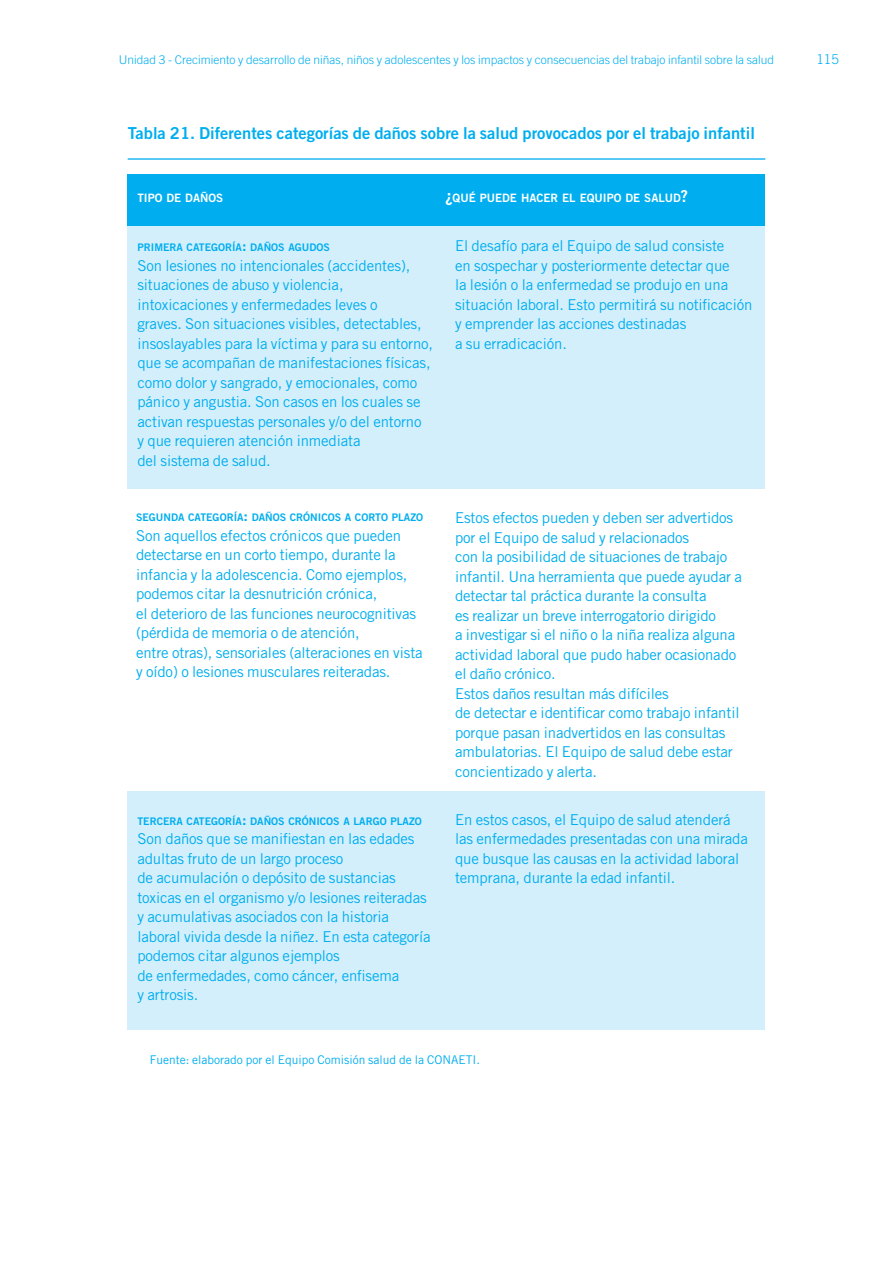
<style>
.page{position:relative;width:893px;height:1263px;background:#fff}
.page>*{position:absolute;margin:0;border:0;box-sizing:border-box;transform-origin:0 0}
.t1{font:16.5px "Trade Gothic LT Std Bd 2";color:#00aeef}
.t2{font:15px/19.5px "Trade Gothic LT Std";letter-spacing:-.01em;color:#00aeef}
.t3{font:300 13.5px "Trade Gothic LT Std";color:#00aeef}
.t4{font:300 12px "Trade Gothic LT Std";color:#00aeef}
.t5{font:12px "Trade Gothic LT Std";color:#00aeef}
.t6{font:11.55px "Trade Gothic LT Std Bd 2";color:#fff}
.t7{font:10.5px "Trade Gothic LT Std Bd 2";color:#00aeef}
.s1{font-size:15px}
.s2{font-size:16.5px}
</style>
<div class="page">
<div style="left:128px;top:791px;width:637px;height:238px;background:#d4effc"></div>
<div style="left:128px;top:174px;width:637px;height:52px;background:#00aeef"></div>
<div style="left:128px;top:226px;width:637px;height:263px;background:#d4effc"></div>
<hr style="left:128px;top:158px;width:637px;height:2px;background:#00aeef">
<p class="t4" style="left:119px;top:52px;width:657px">Unidad 3 - Crecimiento y desarrollo de niñas, niños y adolescentes y los impactos y consecuencias del trabajo infantil sobre la salud</p>
<p class="t3" style="left:816px;top:51px;width:24px">115</p>
<p class="t1" style="left:128px;top:123px;width:629px">Tabla 21. Diferentes categorías de daños sobre la salud provocados por el trabajo infantil</p>
<p class="t6" style="left:137px;top:191px;width:87px">TIPO DE DAÑOS</p>
<p class="t7" style="left:137px;top:241px;width:194px">PRIMERA CATEGORÍA<span class="s1">:</span> DAÑOS AGUDOS</p>
<p class="t2" style="left:137px;top:256px;width:297px">Son lesiones no intencionales (accidentes), situaciones de abuso y violencia, intoxicaciones y enfermedades leves o<br>graves. Son situaciones visibles, detectables, insoslayables para la víctima y para su entorno, que se acompañan de manifestaciones físicas, como dolor y sangrado, y emocionales, como pánico y angustia. Son casos en los cuales se activan respuestas personales y/o del entorno<br>y que requieren atención inmediata<br>del sistema de salud.</p>
<p class="t6" style="left:445px;top:191px;width:244px"><span class="s2">¿</span>QUÉ PUEDE HACER EL EQUIPO DE SALUD<span class="s2">?</span></p>
<p class="t2" style="left:455px;top:236px;width:299px">El desafío para el Equipo de salud consiste<br>en sospechar y posteriormente detectar que<br>la lesión o la enfermedad se produjo en una situación laboral. Esto permitirá su notificación y emprender las acciones destinadas<br>a su erradicación.</p>
<p class="t7" style="left:136px;top:511px;width:289px">SEGUNDA CATEGORÍA<span class="s1">:</span> DAÑOS CRÓNICOS A CORTO PLAZO</p>
<p class="t2" style="left:136px;top:525px;width:288px">Son aquellos efectos crónicos que pueden detectarse en un corto tiempo, durante la infancia y la adolescencia. Como ejemplos, podemos citar la desnutrición crónica,<br>el deterioro de las funciones neurocognitivas (pérdida de memoria o de atención,<br>entre otras), sensoriales (alteraciones en vista y oído) o lesiones musculares reiteradas.</p>
<p class="t7" style="left:137px;top:814px;width:286px">TERCERA CATEGORÍA<span class="s1">:</span> DAÑOS CRÓNICOS A LARGO PLAZO</p>
<p class="t2" style="left:137px;top:829px;width:295px">Son daños que se manifiestan en las edades adultas fruto de un largo proceso<br>de acumulación o depósito de sustancias toxicas en el organismo y/o lesiones reiteradas y acumulativas asociados con la historia laboral vivida desde la niñez. En esta categoría podemos citar algunos ejemplos<br>de enfermedades, como cáncer, enfisema<br>y artrosis.</p>
<p class="t2" style="left:455px;top:508px;width:288px">Estos efectos pueden y deben ser advertidos por el Equipo de salud y relacionados<br>con la posibilidad de situaciones de trabajo infantil. Una herramienta que puede ayudar a detectar tal práctica durante la consulta<br>es realizar un breve interrogatorio dirigido<br>a investigar si el niño o la niña realiza alguna actividad laboral que pudo haber ocasionado el daño crónico.<br>Estos daños resultan más difíciles<br>de detectar e identificar como trabajo infantil porque pasan inadvertidos en las consultas ambulatorias. El Equipo de salud debe estar concientizado y alerta.</p>
<p class="t2" style="left:455px;top:809px;width:294px">En estos casos, el Equipo de salud atenderá las enfermedades presentadas con una mirada que busque las causas en la actividad laboral temprana, durante la edad infantil.</p>
<p class="t5" style="left:150px;top:1053px;width:332px">Fuente: elaborado por el Equipo Comisión salud de la CONAETI.</p>
</div>
